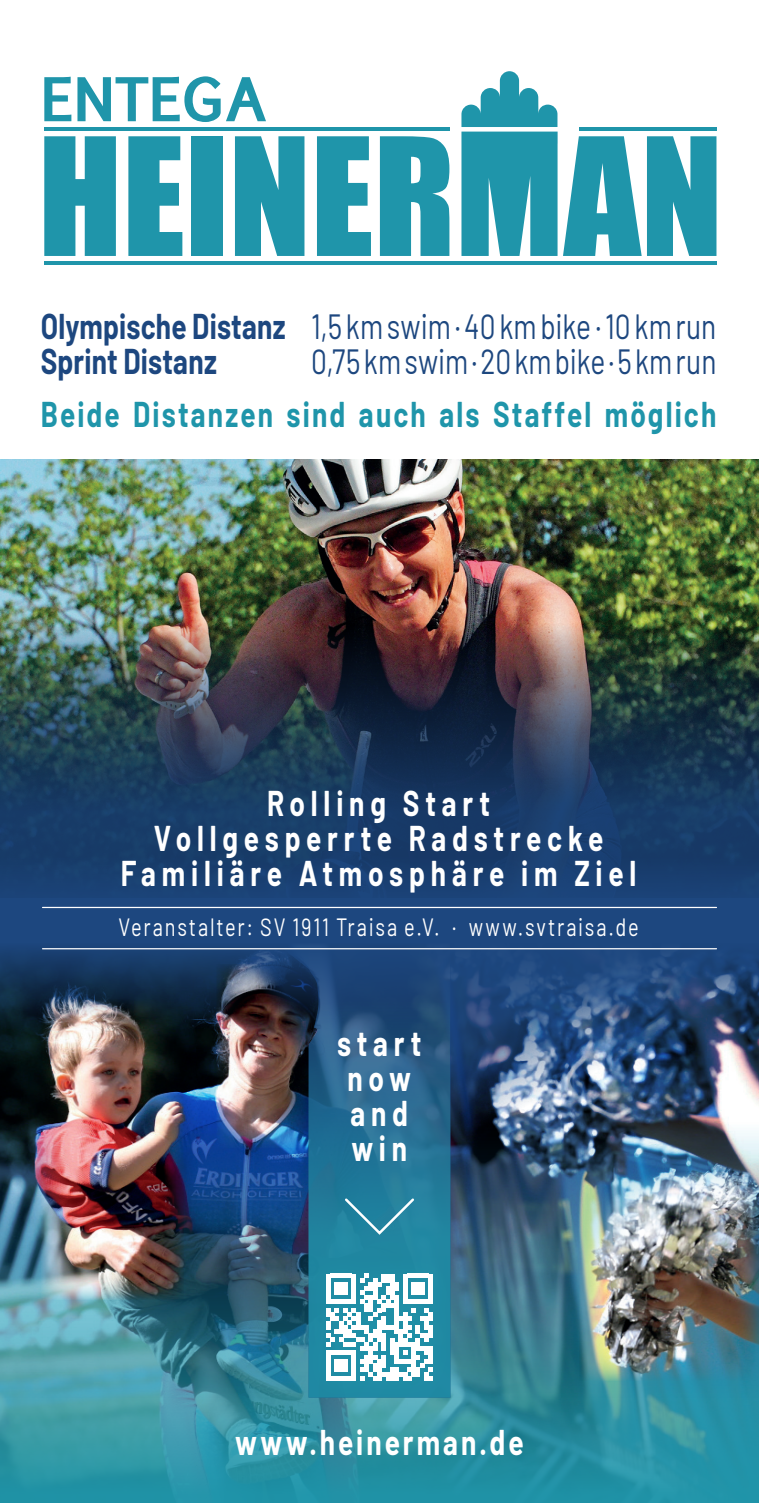
<style>
.page{position:relative;width:759px;height:1503px;background:#fff}
.page>*{position:absolute;margin:0;border:0;box-sizing:border-box;transform-origin:0 0}
.t1{font:700 57.25px "Junction";letter-spacing:.015em;color:#1f95aa}
.t2{font:700 35px/35px "Barlow";letter-spacing:.205em;color:#fff;text-align:center;scale:.8 1}
.t3{font:700 35px/35px "Barlow";letter-spacing:.005em;color:#1d477f;scale:.8 1}
.t4{font:700 35px "Barlow";letter-spacing:.075em;color:#1f95aa;scale:.8 1}
.t5{font:35px "Barlow";color:#1d477f;scale:.8 1}
.t6{font:700 35px "Barlow";letter-spacing:.105em;color:#fff;scale:.8 1}
.t7{font:25px "Barlow";letter-spacing:.09em;color:#fff;scale:.8 1}
.s1{font-weight:400}
</style>
<div class="page">
<svg style="left:44px;top:136px;width:72px;height:120px;background:#38a1b3"></svg>
<svg style="left:128px;top:136px;width:54px;height:120px"></svg>
<div style="left:191px;top:136px;width:31px;height:120px;background:#1f95aa"></div>
<svg style="left:235px;top:136px;width:69px;height:120px;background:#38a0b3"></svg>
<svg style="left:317px;top:136px;width:54px;height:120px"></svg>
<svg style="left:380px;top:136px;width:69px;height:120px;background:#3aa1b4"></svg>
<hr style="left:44px;top:127px;width:405px;height:4px;background:#1f95aa">
<hr style="left:44px;top:262px;width:672px;height:3px;background:#1f95aa">
<svg style="left:461px;top:71px;width:255px;height:185px"></svg>
<svg style="left:0;top:1397px;width:758px;height:105px;background:#2e93a4"></svg>
<img style="left:0;top:459px;width:758px;height:165px">
<img style="left:0;top:624px;width:758px;height:154px">
<img style="left:0;top:1029px;width:281px;height:368px">
<svg style="left:0;top:932px;width:450px;height:97px;background:#173962"></svg>
<div style="left:0;top:778px;width:758px;height:154px;background:linear-gradient(to bottom,#17385e,#1d4780)"></div>
<svg style="left:281px;top:947px;width:27px;height:450px;background:#21577f"></svg>
<svg style="left:308px;top:947px;width:142px;height:450px;background:#25658c"></svg>
<img style="left:450px;top:898px;width:308px;height:499px">
<hr style="left:43px;top:906px;width:673px;height:2px;background:#fff">
<hr style="left:43px;top:948px;width:673px;height:1px;background:#fff">
<div style="left:309px;top:1256px;width:141px;height:141px;background:#1f89a3"></div>
<svg style="left:326px;top:1273px;width:107px;height:107px"></svg>
<img style="left:42px;top:999px;width:141px;height:300px">
<img style="left:216px;top:964px;width:104px;height:184px">
<img style="left:579px;top:1172px;width:178px;height:208px">
<img style="left:604px;top:1172px;width:141px;height:84px">
<svg style="left:342px;top:1196px;width:74px;height:40px;background:#338ca6"></svg>
<h1 class="t1" style="left:41px;top:63px;width:227px">ENTEGA</h1>
<p class="t3" style="left:41px;top:306px;width:845px">Olympische Distanz <span class="s1">1,5 km swim · 40 km bike · 10 km run<br></span>Sprint Distanz</p>
<p class="t5" style="left:311px;top:336px;width:508px">0,75 km swim · 20 km bike · 5 km run</p>
<p class="t4" style="left:41px;top:388px;width:845px">Beide Distanzen sind auch als Staffel möglich</p>
<p class="t2" style="left:121px;top:783px;width:645px">Rolling Start<br>Vollgesperrte Radstrecke<br>Familiäre Atmosphäre im Ziel</p>
<p class="t7" style="left:118px;top:908px;width:652px">Veranstalter: SV 1911 Traisa e.V. · www.svtraisa.de</p>
<p class="t2" style="left:337px;top:1023px;width:107px;text-align:left">start now and win</p>
<p class="t6" style="left:235px;top:1416px;width:362px">www.heinerman.de</p>
</div>
